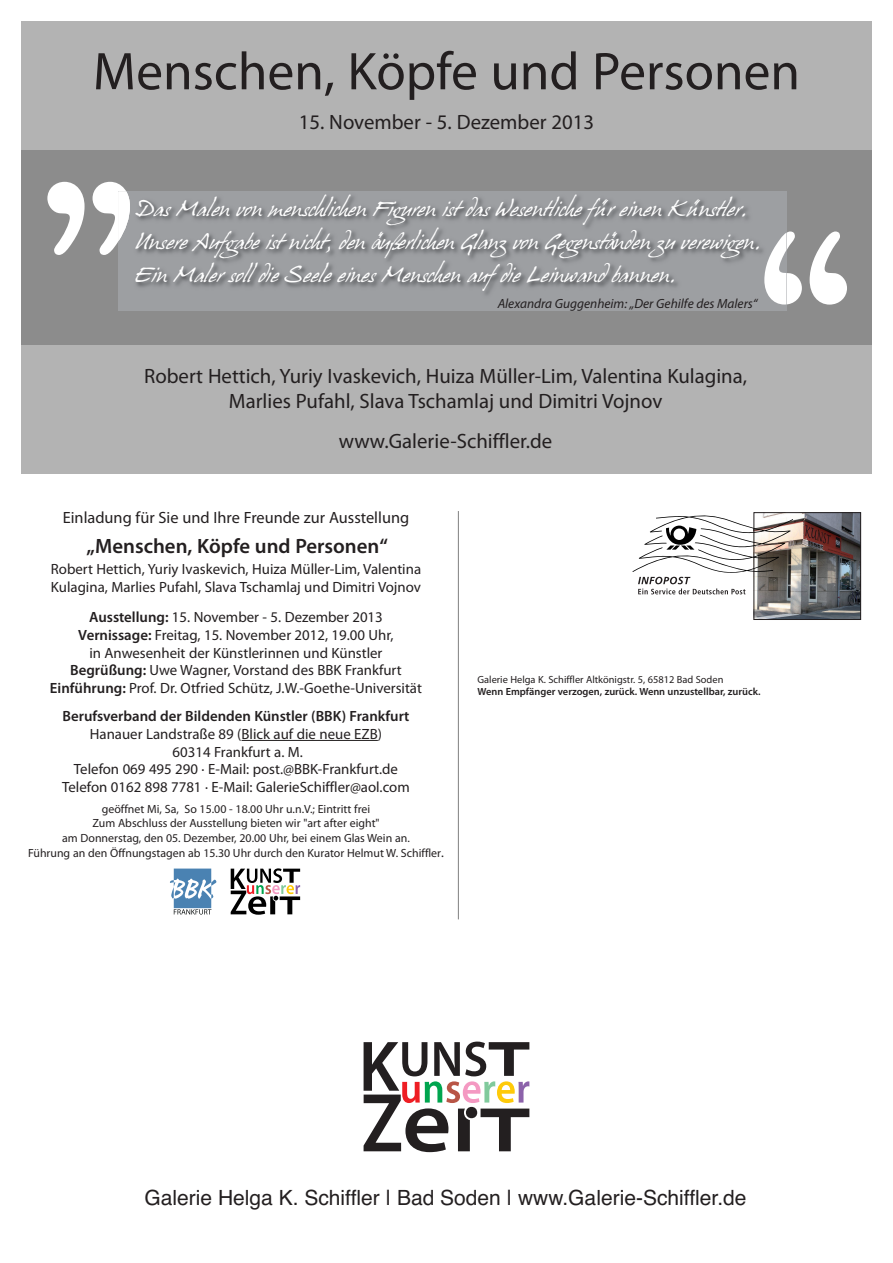
<style>
.page{position:relative;width:893px;height:1263px;background:#fff}
.page>*{position:absolute;margin:0;border:0;box-sizing:border-box;transform-origin:0 0}
.t1{font:249.45px "American Typewriter";color:#fff}
.t2{font:53.4px "Myriad Pro";color:#231f20}
.t3{font:21px "Helvetica";color:#231f20}
.t4{font:20.85px/24.9px "Myriad Pro";color:#231f20;text-align:center}
.t5{font:600 20.85px "Myriad Pro";color:#231f20}
.t6{font:19.35px/33px "Hans Hand";color:#fff}
.t7{font:16.35px "Myriad Pro";color:#231f20}
.t8{font:14.85px/17.9px "Myriad Pro";color:#231f20;text-align:center}
.t9{font:600 14.85px "Myriad Pro";color:#231f20}
.t10{font:italic 13.35px "Myriad Pro";color:#231f20}
.t11{font:11.85px/14.2px "Myriad Pro";color:#231f20;text-align:center}
.t12{font:600 10.35px "Myriad Pro";color:#231f20}
.t13{font:10.35px "Myriad Pro";color:#231f20}
.s1{font-weight:600}
.s2{font-size:13.35px}
</style>
<div class="page">
<div style="left:21px;top:21px;width:851px;height:453px;background:#8c8c8c"></div>
<div style="left:21px;top:21px;width:851px;height:129px;background:#b3b3b3"></div>
<div style="left:21px;top:345px;width:851px;height:129px;background:#b3b3b3"></div>
<img style="left:118px;top:191px;width:668px;height:119px">
<img style="left:118px;top:191px;width:12px;height:51px">
<img style="left:764px;top:233px;width:22px;height:72px">
<hr style="left:242px;top:740px;width:136px;height:1px;background:#231f20">
<img style="left:755px;top:514px;width:104px;height:104px">
<div style="left:753px;top:512px;width:108px;height:108px;border:1px solid #231f20"></div>
<svg style="left:632px;top:515px;width:161px;height:79px"></svg>
<svg style="left:231px;top:868px;width:69px;height:47px"></svg>
<svg style="left:170px;top:868px;width:46px;height:46px"></svg>
<hr style="left:458px;top:511px;width:1px;height:408px;background:#808080">
<svg style="left:364px;top:1041px;width:165px;height:111px"></svg>
<div style="left:466px;top:1107px;width:11px;height:11px;background:#231f20;border-radius:50%"></div>
<h2 class="t2" style="left:93px;top:51px;width:709px">Menschen, Köpfe und Personen</h2>
<h3 class="t4" style="left:299px;top:111px;width:297px">15. November - 5. Dezember 2013</h3>
<h1 class="t1" style="left:35px;top:-64px;width:111px">„</h1>
<h3 class="t6" style="left:135px;top:192px;width:628px">Das Malen von menschlichen Figuren ist das Wesentliche für einen Künstler.<br>Unsere Aufgabe ist nicht, den äußerlichen Glanz von Gegenständen zu verewigen.<br>Ein Maler soll die Seele eines Menschen aufdie Leinwand bannen.</h3>
<p class="t10" style="left:498px;top:299px;width:261px">Alexandra Guggenheim: „Der Gehilfe des Malers“</p>
<h1 class="t1" style="left:750px;top:133px;width:111px">“</h1>
<h3 class="t4" style="left:144px;top:366px;width:604px">Robert Hettich, Yuriy Ivaskevich, Huiza Müller-Lim, Valentina Kulagina,<br>Marlies Pufahl, Slava Tschamlaj und Dimitri Vojnov</h3>
<h3 class="t4" style="left:339px;top:430px;width:215px">www.Galerie-Schiffler.de</h3>
<p class="t7" style="left:63px;top:512px;width:348px">Einladung für Sie und Ihre Freunde zur Ausstellung</p>
<h3 class="t5" style="left:87px;top:538px;width:303px">„Menschen, Köpfe und Personen“</h3>
<p class="t8" style="left:51px;top:561px;width:372px;text-align:left">Robert Hettich, Yuriy Ivaskevich, Huiza Müller-Lim, Valentina<br>Kulagina, Marlies Pufahl, Slava Tschamlaj und Dimitri Vojnov</p>
<p class="t8" style="left:50px;top:609px;width:373px"><span class="s1">Ausstellung:</span> 15. November - 5. Dezember 2013<br><span class="s1">Vernissage:</span> Freitag, 15. November 2012, 19.00 Uhr,<br>in Anwesenheit der Künstlerinnen und Künstler <span class="s1">Begrüßung:</span> Uwe Wagner, Vorstand des BBK Frankfurt <span class="s1">Einführung:</span> Prof. Dr. Otfried Schütz, J.W.-Goethe-Universität</p>
<p class="t9" style="left:62px;top:710px;width:349px">Berufsverband der Bildenden Künstler (BBK) Frankfurt</p>
<p class="t8" style="left:62px;top:726px;width:349px">Hanauer Landstraße 89 (Blick auf die neue EZB)<br>60314 Frankfurt a. M.<br>Telefon 069 495 290 · E-Mail: post.@BBK-Frankfurt.de Telefon 0162 898 7781 · E-Mail: GalerieSchiffler@aol.com</p>
<p class="t11" style="left:62px;top:803px;width:349px">geöffnet Mi, Sa, So 15.00 - 18.00 Uhr u.n.V.; Eintritt frei<br>Zum Abschluss der Ausstellung bieten wir "art after eight"<br>am Donnerstag, den 05. Dezember, 20.00 Uhr, bei einem Glas Wein an.</p>
<p class="t11" style="left:28px;top:847px;width:417px">Führung an den Öffnungstagen ab 15.30 Uhr durch den Kurator Helmut W. Schiffler<span class="s2">.</span></p>
<p class="t13" style="left:477px;top:675px;width:248px">Galerie Helga K. Schiffler Altkönigstr. 5, 65812 Bad Soden</p>
<p class="t12" style="left:477px;top:688px;width:285px">Wenn Empfänger verzogen, zurück. Wenn unzustellbar, zurück.</p>
<h3 class="t3" style="left:145px;top:1185px;width:603px">Galerie Helga K. Schiffler | Bad Soden | www.Galerie-Schiffler.de</h3>
</div>
